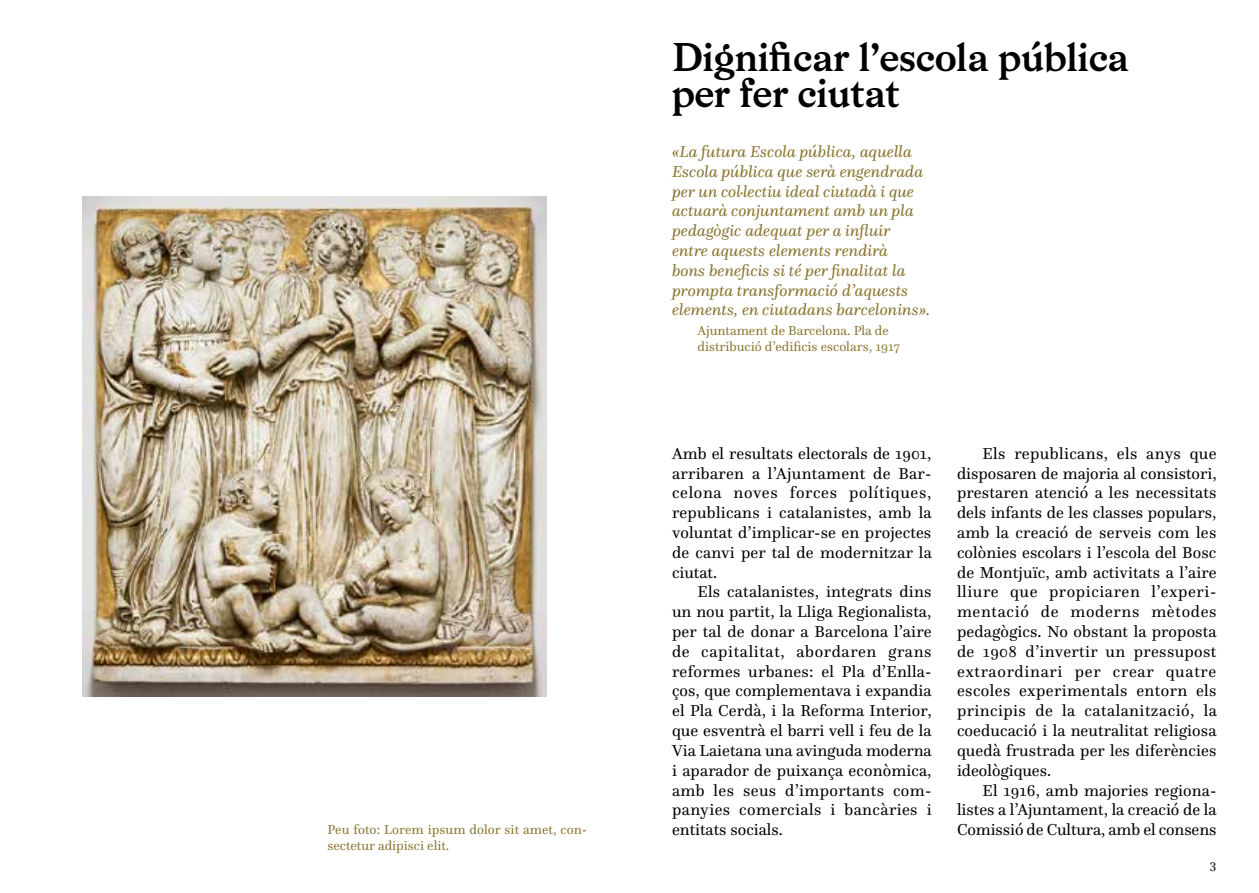
<style>
.page{position:relative;width:1259px;height:893px;background:#fff}
.page>*{position:absolute;margin:0;border:0;box-sizing:border-box;transform-origin:0 0}
.t1{font:39px/36px "Bagnard";color:#000}
.t2{font:16.5px/19.8px "Questa";letter-spacing:.005em;color:#000;text-align:justify}
.t3{font:italic 16.5px/19.8px "Questa";color:#8a7631}
.t4{font:13.5px/16.2px "Questa";color:#8a7631}
.t5{font:13.5px "Questa";color:#000}
</style>
<div class="page">
<img style="left:83px;top:197px;width:463px;height:499px">
<p class="t4" style="left:327px;top:821px;width:261px">Peu foto: Lorem ipsum dolor sit amet, con&shy;sectetur adipisci elit.</p>
<h1 class="t1" style="left:672px;top:39px;width:458px">Dignificar l’escola pública per fer ciutat</h1>
<p class="t3" style="left:672px;top:141px;width:260px">«La futura Escola pública, aquella Escola pública que serà engendrada per un col·lectiu ideal ciutadà i que actuarà conjuntament amb un pla pedagògic adequat per a influir entre aquests elements rendirà<br>bons beneficis si té per finalitat la prompta transformació d’aquests elements, en ciutadans barcelonins».</p>
<p class="t4" style="left:697px;top:322px;width:204px">Ajuntament de Barcelona. Pla de distribució d’edificis escolars, 1917</p>
<p class="t2" style="left:672px;top:443px;width:261px">Amb el resultats electorals de 1901, arribaren a l’Ajuntament de Bar&shy;celona noves forces polítiques, republicans i catalanistes, amb la voluntat d’implicar-se en projectes de canvi per tal de modernitzar la ciutat.</p>
<p class="t2" style="left:672px;top:582px;width:261px;text-indent:26px">Els catalanistes, integrats dins un nou partit, la Lliga Regionalista, per tal de donar a Barcelona l’aire de capitalitat, abordaren grans reformes urbanes: el Pla d’Enlla&shy;ços, que complementava i expandia el Pla Cerdà, i la Reforma Interior, que esventrà el barri vell i feu de la Via Laietana una avinguda moderna i aparador de puixança econòmica, amb les seus d’importants com&shy;panyies comercials i bancàries i entitats socials.</p>
<p class="t2" style="left:957px;top:443px;width:261px;text-indent:26px">Els republicans, els anys que disposaren de majoria al consistori, prestaren atenció a les necessitats dels infants de les classes populars, amb la creació de serveis com les colònies escolars i l’escola del Bosc de Montjuïc, amb activitats a l’aire lliure que propiciaren l’experi&shy;mentació de moderns mètodes pedagògics. No obstant la proposta de 1908 d’invertir un pressupost extraordinari per crear quatre escoles experimentals entorn els principis de la catalanització, la coeducació i la neutralitat religiosa quedà frustrada per les diferències ideològiques.</p>
<p class="t2" style="left:957px;top:780px;width:261px;text-indent:26px">El 1916, amb majories regiona&shy;listes a l’Ajuntament, la creació de la Comissió de Cultura, amb el consens</p>
<p class="t5" style="left:1210px;top:856px;width:8px">3</p>
</div>
